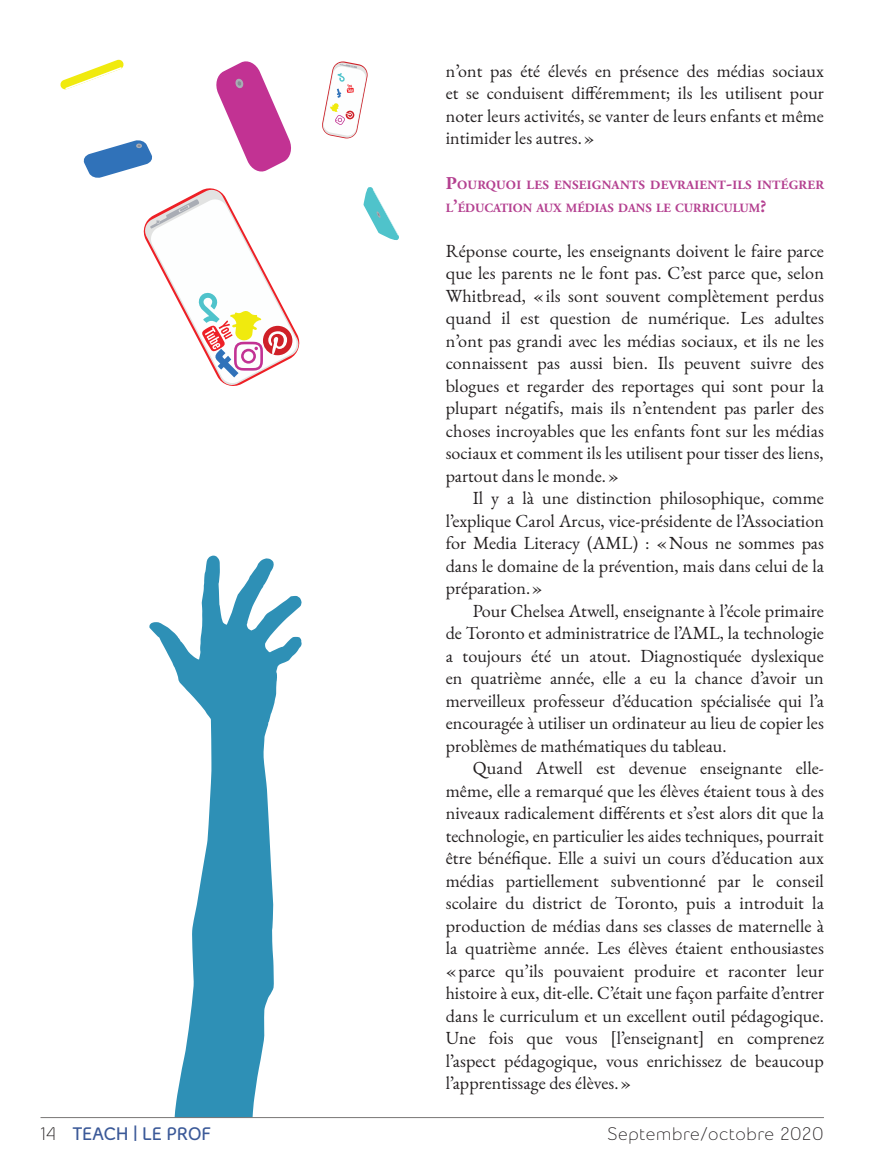
<style>
.page{position:relative;width:878px;height:1175px;background:#fff}
.page>*{position:absolute;margin:0;border:0;box-sizing:border-box;transform-origin:0 0}
.t1{font:18px/22.5px "EB Garamond";letter-spacing:.005em;color:#231f20;text-align:justify}
.t2{font:18px "Bell Slim";color:#231f20}
.t3{font:800 18px "Bell Slim";color:#3b5998}
.t4{font:700 12.6px/22.5px "Adobe Garamond Pro";letter-spacing:.01em;color:#b44090}
.s1{font-size:18px}
.s2{font-weight:400;color:#231f20}
</style>
<div class="page">
<svg style="left:149px;top:555px;width:153px;height:562px"></svg>
<svg style="left:143px;top:188px;width:157px;height:198px"></svg>
<svg style="left:322px;top:61px;width:46px;height:78px"></svg>
<svg style="left:216px;top:61px;width:75px;height:111px"></svg>
<svg style="left:83px;top:140px;width:69px;height:38px"></svg>
<svg style="left:363px;top:187px;width:36px;height:53px"></svg>
<svg style="left:373px;top:189px;width:25px;height:46px"></svg>
<svg style="left:60px;top:59px;width:64px;height:31px"></svg>
<hr style="left:40px;top:1117px;width:784px;height:1px;background:#797776">
<p class="t1" style="left:446px;top:59px;width:380px">n’ont pas été élevés en présence des médias sociaux et se conduisent différemment; ils les utilisent pour noter leurs activités, se vanter de leurs enfants et même intimider les autres. »</p>
<p class="t4" style="left:446px;top:174px;width:380px"><span class="s1">P</span>OURQUOI LES ENSEIGNANTS DEVRAIENT<span class="s1">-</span>ILS INTÉGRER<br>L<span class="s1">’</span>ÉDUCATION AUX MÉDIAS DANS LE CURRICULUM<span class="s1">?</span></p>
<p class="t1" style="left:446px;top:239px;width:380px">Réponse courte, les enseignants doivent le faire parce que les parents ne le font pas. C’est parce que, selon Whitbread, « ils sont souvent complètement perdus quand il est question de numérique. Les adultes n’ont pas grandi avec les médias sociaux, et ils ne les connaissent pas aussi bien. Ils peuvent suivre des blogues et regarder des reportages qui sont pour la plupart négatifs, mais ils n’entendent pas parler des choses incroyables que les enfants font sur les médias sociaux et comment ils les utilisent pour tisser des liens, partout dans le monde. »</p>
<p class="t1" style="left:446px;top:487px;width:380px;text-indent:27px">Il y a là une distinction philosophique, comme l’explique Carol Arcus, vice-présidente de l’Association for Media Literacy (AML) : « Nous ne sommes pas dans le domaine de la prévention, mais dans celui de la préparation. »</p>
<p class="t1" style="left:446px;top:599px;width:380px;text-indent:27px">Pour Chelsea Atwell, enseignante à l’école primaire de Toronto et administratrice de l’AML, la technologie a toujours été un atout. Diagnostiquée dyslexique en quatrième année, elle a eu la chance d’avoir un merveilleux professeur d’éducation spécialisée qui l’a encouragée à utiliser un ordinateur au lieu de copier les problèmes de mathématiques du tableau.</p>
<p class="t1" style="left:446px;top:757px;width:380px;text-indent:27px">Quand Atwell est devenue enseignante elle&shy;même, elle a remarqué que les élèves étaient tous à des niveaux radicalement différents et s’est alors dit que la technologie, en particulier les aides techniques, pourrait être bénéfique. Elle a suivi un cours d’éducation aux médias partiellement subventionné par le conseil scolaire du district de Toronto, puis a introduit la production de médias dans ses classes de maternelle à la quatrième année. Les élèves étaient enthousiastes « parce qu’ils pouvaient produire et raconter leur histoire à eux, dit-elle. C’était une façon parfaite d’entrer dans le curriculum et un excellent outil pédagogique.<br>Une fois que vous [l’enseignant] en comprenez l’aspect pédagogique, vous enrichissez de beaucoup l’apprentissage des élèves. »</p>
<p class="t3" style="left:40px;top:1122px;width:172px"><span class="s2">14</span> TEACH | LE PROF</p>
<p class="t2" style="left:607px;top:1122px;width:218px">Septembre/octobre 2020</p>
</div>
